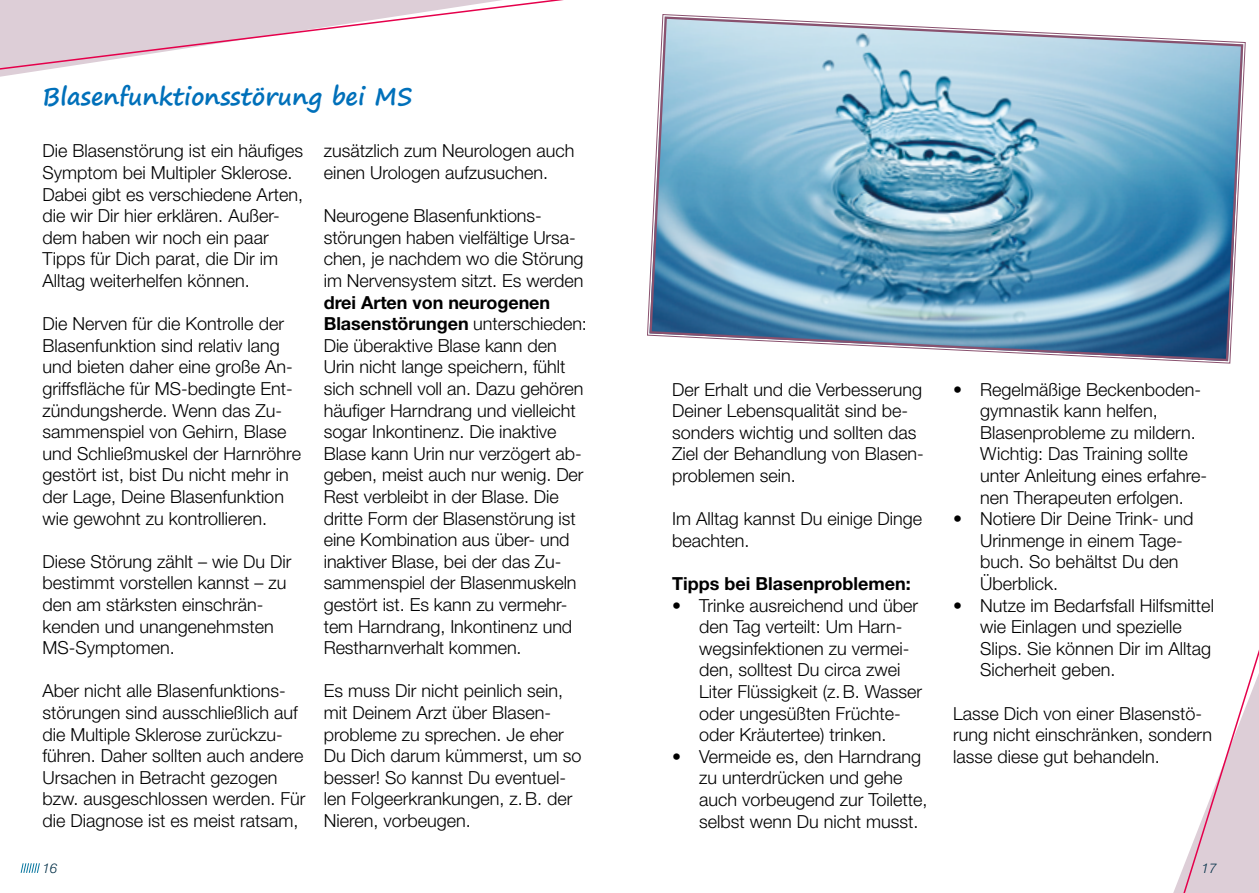
<style>
.page{position:relative;width:1259px;height:893px;background:#fff}
.page>*{position:absolute;margin:0;border:0;box-sizing:border-box;transform-origin:0 0}
.t1{font:700 24px "Segoe Print";color:#0070ba}
.t2{font:300 18px/21.6px "Helvetica Neue LT Std";color:#000}
.t3{font:700 18px "Helvetica Neue LT Std";color:#000}
.t4{font:italic 300 13.5px "Helvetica Neue LT Std";color:#002e46}
.s1{font-weight:700}
</style>
<div class="page">
<svg style="left:20px;top:863px;width:20px;height:10px"></svg>
<svg style="left:648px;top:19px;width:596px;height:343px;background:#7fadc8"></svg>
<svg style="left:0;top:0;width:768px;height:72px"></svg>
<svg style="left:1173px;top:650px;width:86px;height:243px"></svg>
<h2 class="t1" style="left:43px;top:75px;width:371px">Blasenfunktionsstörung bei MS</h2>
<p class="t2" style="left:43px;top:140px;width:262px">Die Blasenstörung ist ein häufges<br>Symptom bei Multipler Sklerose.<br>Dabei gibt es verschiedene Arten, die wir Dir hier erklären. Außer&shy;dem haben wir noch ein paar<br>Tipps für Dich parat, die Dir im<br>Alltag weiterhelfen können.</p>
<p class="t2" style="left:43px;top:313px;width:260px">Die Nerven für die Kontrolle der<br>Blasenfunktion sind relativ lang und bieten daher eine große An&shy;griffsfäche für MS-bedingte Ent&shy;zündungsherde. Wenn das Zu&shy;sammenspiel von Gehirn, Blase und Schließmuskel der Harnröhre gestört ist, bist Du nicht mehr in der Lage, Deine Blasenfunktion wie gewohnt zu kontrollieren.</p>
<p class="t2" style="left:43px;top:550px;width:251px">Diese Störung zählt – wie Du Dir bestimmt vorstellen kannst – zu den am stärksten einschrän&shy;kenden und unangenehmsten<br>MS-Symptomen.</p>
<p class="t2" style="left:43px;top:680px;width:264px">Aber nicht alle Blasenfunktions&shy;störungen sind ausschließlich auf die Multiple Sklerose zurückzu&shy;führen. Daher sollten auch andere Ursachen in Betracht gezogen bzw. ausgeschlossen werden. Für die Diagnose ist es meist ratsam,</p>
<p class="t2" style="left:324px;top:140px;width:252px">zusätzlich zum Neurologen auch einen Urologen aufzusuchen.</p>
<p class="t2" style="left:324px;top:205px;width:261px">Neurogene Blasenfunktions&shy;störungen haben vielfältige Ursa&shy;chen, je nachdem wo die Störung im Nervensystem sitzt. Es werden</p>
<p class="t2" style="left:324px;top:291px;width:265px"><span class="s1">drei Arten von neurogenen<br>Blasenstörungen</span> unterschieden:<br>Die überaktive Blase kann den<br>Urin nicht lange speichern, fühlt sich schnell voll an. Dazu gehören häufger Harndrang und vielleicht sogar Inkontinenz. Die inaktive<br>Blase kann Urin nur verzögert ab&shy;geben, meist auch nur wenig. Der<br>Rest verbleibt in der Blase. Die dritte Form der Blasenstörung ist eine Kombination aus über- und inaktiver Blase, bei der das Zu&shy;sammenspiel der Blasenmuskeln gestört ist. Es kann zu vermehr&shy;tem Harndrang, Inkontinenz und<br>Restharnverhalt kommen.</p>
<p class="t2" style="left:324px;top:680px;width:259px">Es muss Dir nicht peinlich sein, mit Deinem Arzt über Blasen&shy;probleme zu sprechen. Je eher<br>Du Dich darum kümmerst, um so besser! So kannst Du eventuel&shy;len Folgeerkrankungen, z.B. der<br>Nieren, vorbeugen.</p>
<p class="t2" style="left:672px;top:378px;width:253px">Der Erhalt und die Verbesserung<br>Deiner Lebensqualität sind be&shy;sonders wichtig und sollten das<br>Ziel der Behandlung von Blasen&shy;problemen sein.</p>
<p class="t2" style="left:672px;top:508px;width:252px">Im Alltag kannst Du einige Dinge beachten.</p>
<p class="t3" style="left:672px;top:572px;width:240px">Tipps bei Blasenproblemen:</p>
<p class="t2" style="left:699px;top:594px;width:224px;text-indent:-27px">• Trinke ausreichend und über den Tag verteilt: Um Harn&shy;wegsinfektionen zu vermei&shy;den, solltest Du circa zwei<br>Liter Flüssigkeit (z.B. Wasser oder ungesüßten Früchte&shy;oder Kräutertee) trinken.</p>
<p class="t2" style="left:699px;top:745px;width:230px;text-indent:-27px">• Vermeide es, den Harndrang zu unterdrücken und gehe auch vorbeugend zur Toilette, selbst wenn Du nicht musst.</p>
<p class="t2" style="left:980px;top:378px;width:228px;text-indent:-27px">• Regelmäßige Beckenboden&shy;gymnastik kann helfen,<br>Blasenprobleme zu mildern.<br>Wichtig: Das Training sollte unter Anleitung eines erfahre&shy;nen Therapeuten erfolgen.</p>
<p class="t2" style="left:980px;top:508px;width:215px;text-indent:-27px">• Notiere Dir Deine Trink- und<br>Urinmenge in einem Tage&shy;buch. So behältst Du den<br>Überblick.</p>
<p class="t2" style="left:980px;top:594px;width:235px;text-indent:-27px">• Nutze im Bedarfsfall Hilfsmittel wie Einlagen und spezielle<br>Slips. Sie können Dir im Alltag<br>Sicherheit geben.</p>
<p class="t2" style="left:953px;top:702px;width:260px">Lasse Dich von einer Blasenstö&shy;rung nicht einschränken, sondern lasse diese gut behandeln.</p>
<p class="t4" style="left:42px;top:860px;width:17px">16</p>
<p class="t4" style="left:1201px;top:860px;width:17px">17</p>
</div>
